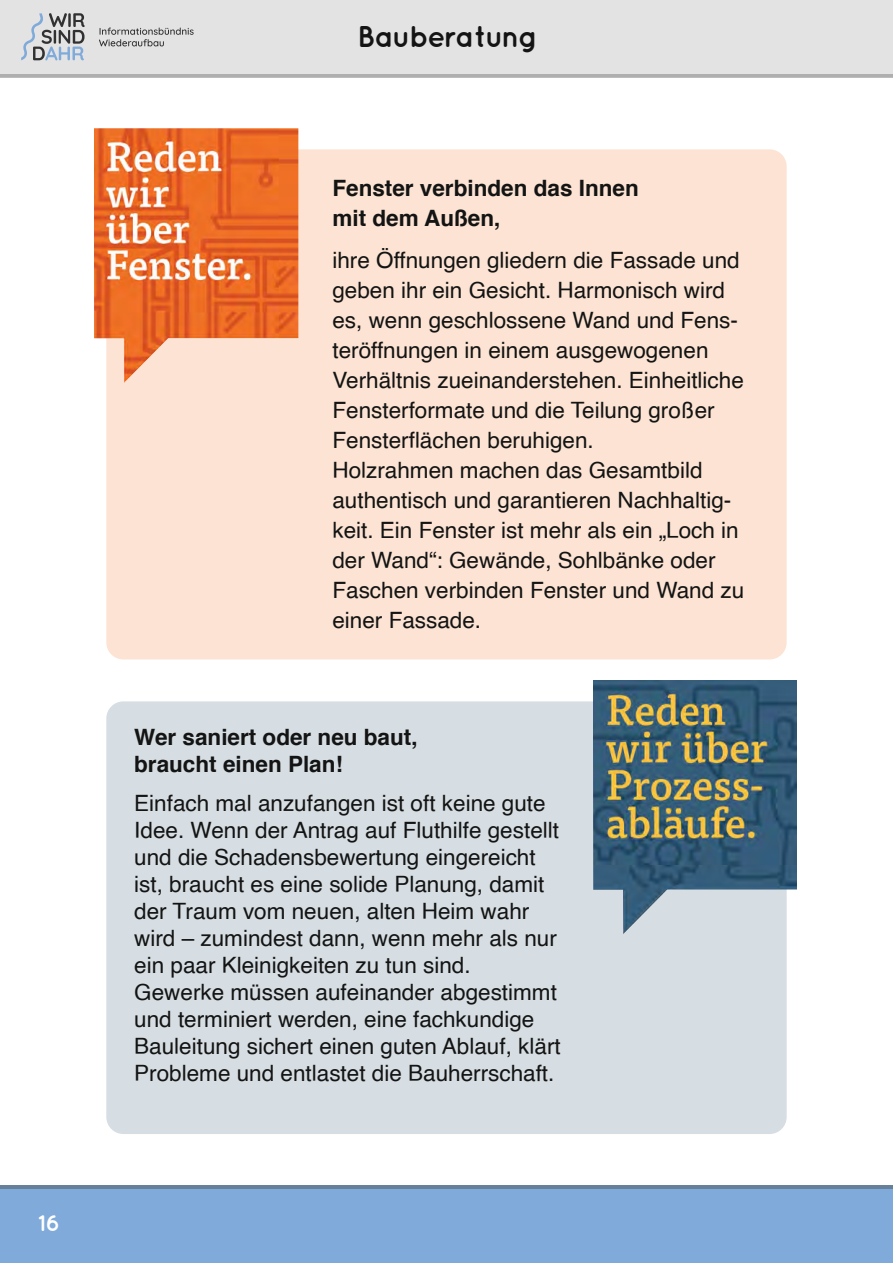
<style>
.page{position:relative;width:893px;height:1263px;background:#fff}
.page>*{position:absolute;margin:0;border:0;box-sizing:border-box;transform-origin:0 0}
.t1{font:700 30px "Quicksand";letter-spacing:-.05em;color:#131413}
.t2{font:22.5px/30px "Helvetica";color:#131413}
.t3{font:700 22.5px/27px "Helvetica";color:#131413}
.t4{font:700 22.5px "Quicksand";color:#fff}
</style>
<div class="page">
<div style="left:0;top:0;width:893px;height:74px;background:#e3e3e3"></div>
<svg style="left:99px;top:28px;width:95px;height:18px"></svg>
<svg style="left:21px;top:13px;width:64px;height:47px"></svg>
<hr style="left:0;top:1185px;width:893px;height:4px;background:#66809a">
<div style="left:0;top:1189px;width:893px;height:74px;background:#80aada"></div>
<div style="left:106px;top:701px;width:681px;height:433px;background:#d7dee3;border-radius:17px"></div>
<img style="left:593px;top:680px;width:204px;height:254px">
<div style="left:106px;top:149px;width:681px;height:510px;background:#fce3d3;border-radius:17px"></div>
<img style="left:94px;top:128px;width:204px;height:255px">
<p class="t4" style="left:38px;top:1209px;width:23px">16</p>
<h1 class="t1" style="left:357px;top:18px;width:182px">Bauberatung</h1>
<p class="t3" style="left:332px;top:175px;width:308px;line-height:30px">Fenster verbinden das Innen mit dem Außen,</p>
<p class="t2" style="left:332px;top:247px;width:413px">ihre Öffnungen gliedern die Fassade und geben ihr ein Gesicht. Harmonisch wird es, wenn geschlossene Wand und Fens&shy;teröffnungen in einem ausgewogenen Verhältnis zueinanderstehen. Einheitliche Fensterformate und die Teilung großer Fensterflächen beruhigen.<br>Holzrahmen machen das Gesamtbild authentisch und garantieren Nachhaltig&shy;keit. Ein Fenster ist mehr als ein „Loch in der Wand“: Gewände, Sohlbänke oder Faschen verbinden Fenster und Wand zu einer Fassade.</p>
<p class="t3" style="left:134px;top:725px;width:285px">Wer saniert oder neu baut, braucht einen Plan!</p>
<p class="t2" style="left:134px;top:791px;width:428px;line-height:27px">Einfach mal anzufangen ist oft keine gute Idee. Wenn der Antrag auf Fluthilfe gestellt und die Schadensbewertung eingereicht ist, braucht es eine solide Planung, damit der Traum vom neuen, alten Heim wahr wird – zumindest dann, wenn mehr als nur ein paar Kleinigkeiten zu tun sind.<br>Gewerke müssen aufeinander abgestimmt und terminiert werden, eine fachkundige Bauleitung sichert einen guten Ablauf, klärt Probleme und entlastet die Bauherrschaft.</p>
</div>
